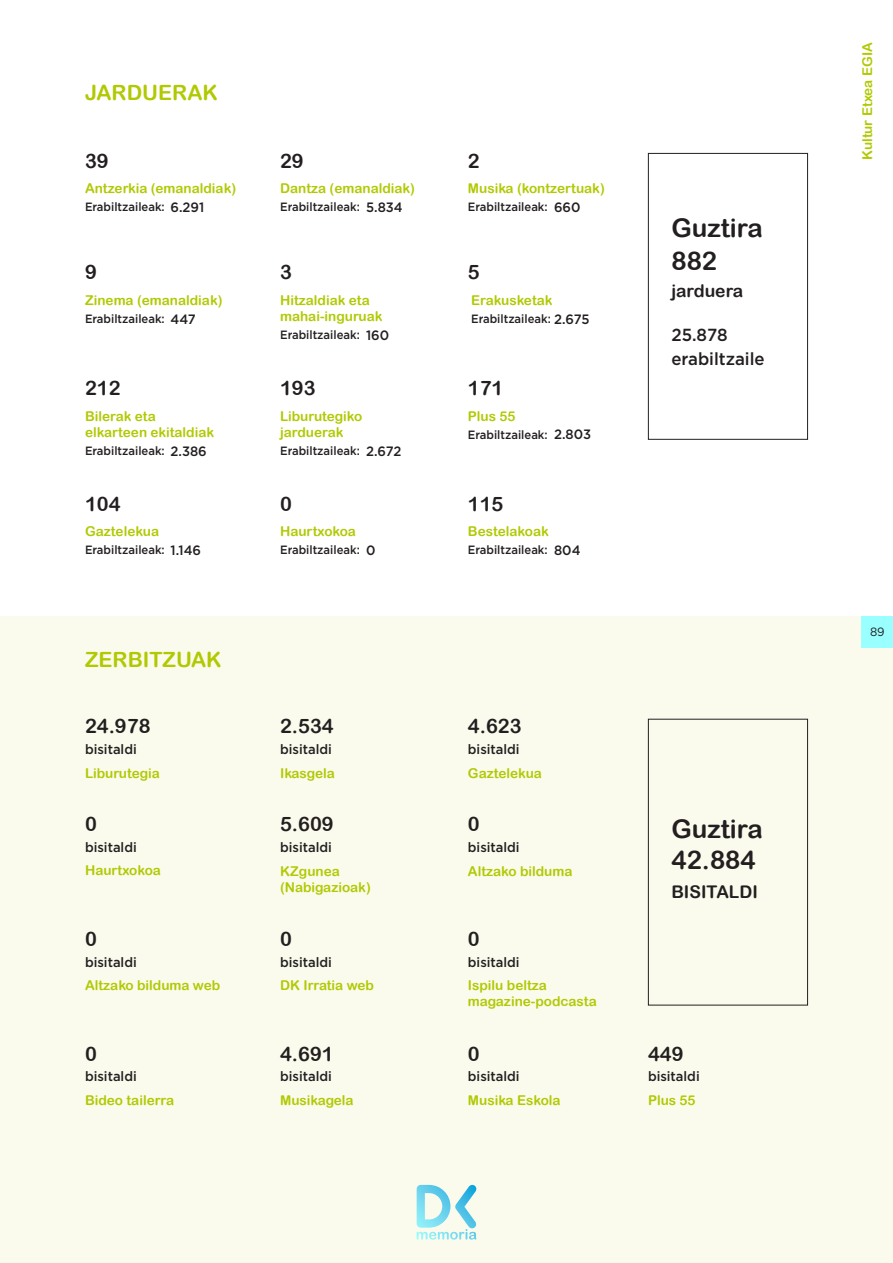
<style>
.page{position:relative;width:893px;height:1263px;background:#fff}
.page>*{position:absolute;margin:0;border:0;box-sizing:border-box;transform-origin:0 0}
.t1{font:25.8px "Arial Rounded MT Bold";color:#231f20}
.t2{font:21px "Arial Rounded MT Bold";color:#b1c903}
.t3{font:19.95px "Arial Rounded MT Bold";color:#231f20}
.t4{font:500 17.4px "Gotham";color:#231f20;scale:.96 1}
.t5{font:17.4px "Arial Rounded MT Bold";color:#231f20}
.t6{font:13.5px/16.2px "Arial Rounded MT Bold";color:#b1c903}
.t7{font:500 13.5px "Gotham";color:#231f20;scale:.96 1}
.t8{font:500 12px "Gotham";color:#231f20;scale:.94 1}
.t9{font:12px "Gotham";color:#231f20;scale:.96 1}
</style>
<div class="page">
<div style="left:0;top:617px;width:893px;height:646px;background:#fafbed"></div>
<div style="left:648px;top:153px;width:160px;height:287px;border:1px solid #231f20"></div>
<div style="left:648px;top:719px;width:160px;height:286px;border:1px solid #231f20"></div>
<div style="left:862px;top:616px;width:31px;height:31px;background:#9ff"></div>
<svg style="left:417px;top:1185px;width:60px;height:54px"></svg>
<p class="t2" style="left:85px;top:80px;width:134px">JARDUERAK</p>
<p class="t3" style="left:85px;top:149px;width:25px">39</p>
<p class="t3" style="left:280px;top:149px;width:25px">29</p>
<p class="t3" style="left:468px;top:149px;width:13px">2</p>
<p class="t6" style="left:85px;top:180px;width:153px">Antzerkia (emanaldiak)</p>
<p class="t8" style="left:85px;top:199px;width:86px">Erabiltzaileak:</p>
<p class="t6" style="left:280px;top:180px;width:136px">Dantza (emanaldiak)</p>
<p class="t8" style="left:280px;top:199px;width:86px">Erabiltzaileak:</p>
<p class="t6" style="left:468px;top:180px;width:138px">Musika (kontzertuak)</p>
<p class="t8" style="left:468px;top:199px;width:86px">Erabiltzaileak:</p>
<p class="t7" style="left:171px;top:198px;width:37px">6.291</p>
<p class="t7" style="left:366px;top:198px;width:40px">5.834</p>
<p class="t7" style="left:554px;top:198px;width:29px">660</p>
<p class="t3" style="left:85px;top:260px;width:13px">9</p>
<p class="t3" style="left:280px;top:260px;width:13px">3</p>
<p class="t3" style="left:468px;top:260px;width:13px">5</p>
<p class="t6" style="left:85px;top:292px;width:139px">Zinema (emanaldiak)</p>
<p class="t8" style="left:85px;top:311px;width:86px">Erabiltzaileak:</p>
<p class="t7" style="left:171px;top:310px;width:28px">447</p>
<p class="t6" style="left:280px;top:292px;width:104px">Hitzaldiak eta mahai-inguruak</p>
<p class="t8" style="left:280px;top:327px;width:86px">Erabiltzaileak:</p>
<p class="t7" style="left:366px;top:326px;width:26px">160</p>
<p class="t6" style="left:471px;top:292px;width:83px">Erakusketak</p>
<p class="t8" style="left:471px;top:311px;width:86px">Erabiltzaileak:</p>
<p class="t7" style="left:554px;top:310px;width:38px">2.675</p>
<p class="t3" style="left:85px;top:376px;width:37px">212</p>
<p class="t3" style="left:280px;top:376px;width:37px">193</p>
<p class="t3" style="left:468px;top:376px;width:37px">171</p>
<p class="t6" style="left:85px;top:408px;width:131px">Bilerak eta elkarteen ekitaldiak</p>
<p class="t8" style="left:85px;top:443px;width:86px">Erabiltzaileak:</p>
<p class="t6" style="left:280px;top:408px;width:84px">Liburutegiko jarduerak</p>
<p class="t8" style="left:280px;top:443px;width:86px">Erabiltzaileak:</p>
<p class="t7" style="left:171px;top:442px;width:39px">2.386</p>
<p class="t7" style="left:366px;top:442px;width:38px">2.672</p>
<p class="t6" style="left:468px;top:408px;width:49px">Plus 55</p>
<p class="t8" style="left:468px;top:427px;width:86px">Erabiltzaileak:</p>
<p class="t7" style="left:554px;top:426px;width:40px">2.803</p>
<p class="t3" style="left:85px;top:492px;width:37px">104</p>
<p class="t3" style="left:280px;top:492px;width:13px">0</p>
<p class="t3" style="left:468px;top:492px;width:37px">115</p>
<p class="t6" style="left:85px;top:523px;width:76px">Gaztelekua</p>
<p class="t8" style="left:85px;top:542px;width:86px">Erabiltzaileak:</p>
<p class="t6" style="left:280px;top:523px;width:77px">Haurtxokoa</p>
<p class="t8" style="left:280px;top:542px;width:86px">Erabiltzaileak:</p>
<p class="t6" style="left:468px;top:523px;width:82px">Bestelakoak</p>
<p class="t8" style="left:468px;top:542px;width:86px">Erabiltzaileak:</p>
<p class="t7" style="left:171px;top:541px;width:33px">1.146</p>
<p class="t7" style="left:366px;top:541px;width:11px">0</p>
<p class="t7" style="left:554px;top:541px;width:29px">804</p>
<p class="t2" style="left:85px;top:647px;width:138px">ZERBITZUAK</p>
<p class="t3" style="left:85px;top:714px;width:67px">24.978</p>
<p class="t3" style="left:280px;top:714px;width:55px">2.534</p>
<p class="t3" style="left:468px;top:714px;width:55px">4.623</p>
<p class="t7" style="left:85px;top:741px;width:55px">bisitaldi</p>
<p class="t6" style="left:85px;top:765px;width:76px">Liburutegia</p>
<p class="t7" style="left:280px;top:741px;width:55px">bisitaldi</p>
<p class="t6" style="left:280px;top:765px;width:56px">Ikasgela</p>
<p class="t7" style="left:468px;top:741px;width:55px">bisitaldi</p>
<p class="t6" style="left:468px;top:765px;width:76px">Gaztelekua</p>
<p class="t3" style="left:85px;top:812px;width:13px">0</p>
<p class="t3" style="left:280px;top:812px;width:55px">5.609</p>
<p class="t3" style="left:468px;top:812px;width:13px">0</p>
<p class="t7" style="left:85px;top:838px;width:55px">bisitaldi</p>
<p class="t6" style="left:85px;top:862px;width:77px">Haurtxokoa</p>
<p class="t7" style="left:280px;top:839px;width:55px">bisitaldi</p>
<p class="t6" style="left:280px;top:863px;width:92px">KZgunea (Nabigazioak)</p>
<p class="t7" style="left:468px;top:839px;width:55px">bisitaldi</p>
<p class="t6" style="left:468px;top:863px;width:106px">Altzako bilduma</p>
<p class="t3" style="left:85px;top:927px;width:13px">0</p>
<p class="t3" style="left:280px;top:927px;width:13px">0</p>
<p class="t3" style="left:468px;top:927px;width:13px">0</p>
<p class="t7" style="left:85px;top:953px;width:55px">bisitaldi</p>
<p class="t6" style="left:85px;top:977px;width:137px">Altzako bilduma web</p>
<p class="t7" style="left:280px;top:953px;width:55px">bisitaldi</p>
<p class="t6" style="left:280px;top:977px;width:95px">DK Irratia web</p>
<p class="t7" style="left:468px;top:953px;width:55px">bisitaldi</p>
<p class="t6" style="left:468px;top:977px;width:130px">Ispilu beltza magazine-podcasta</p>
<p class="t1" style="left:671px;top:212px;width:93px">Guztira</p>
<p class="t1" style="left:671px;top:245px;width:47px">882</p>
<p class="t5" style="left:671px;top:281px;width:73px">jarduera</p>
<p class="t4" style="left:671px;top:324px;width:60px">25.878</p>
<p class="t4" style="left:671px;top:347px;width:99px">erabiltzaile</p>
<p class="t1" style="left:671px;top:813px;width:93px">Guztira</p>
<p class="t1" style="left:671px;top:845px;width:86px">42.884</p>
<p class="t5" style="left:671px;top:881px;width:88px">BISITALDI</p>
<p class="t3" style="left:85px;top:1042px;width:13px">0</p>
<p class="t3" style="left:280px;top:1042px;width:55px">4.691</p>
<p class="t3" style="left:468px;top:1042px;width:13px">0</p>
<p class="t3" style="left:648px;top:1042px;width:37px">449</p>
<p class="t7" style="left:85px;top:1068px;width:55px">bisitaldi</p>
<p class="t6" style="left:85px;top:1091px;width:91px">Bideo tailerra</p>
<p class="t7" style="left:280px;top:1068px;width:55px">bisitaldi</p>
<p class="t6" style="left:280px;top:1091px;width:75px">Musikagela</p>
<p class="t7" style="left:468px;top:1068px;width:55px">bisitaldi</p>
<p class="t6" style="left:468px;top:1091px;width:94px">Musika Eskola</p>
<p class="t7" style="left:648px;top:1068px;width:55px">bisitaldi</p>
<p class="t6" style="left:648px;top:1091px;width:49px">Plus 55</p>
<p class="t6" style="left:859px;top:160px;width:119px;rotate:-90deg">Kultur Etxea EGIA</p>
<p class="t9" style="left:870px;top:624px;width:17px">89</p>
</div>
